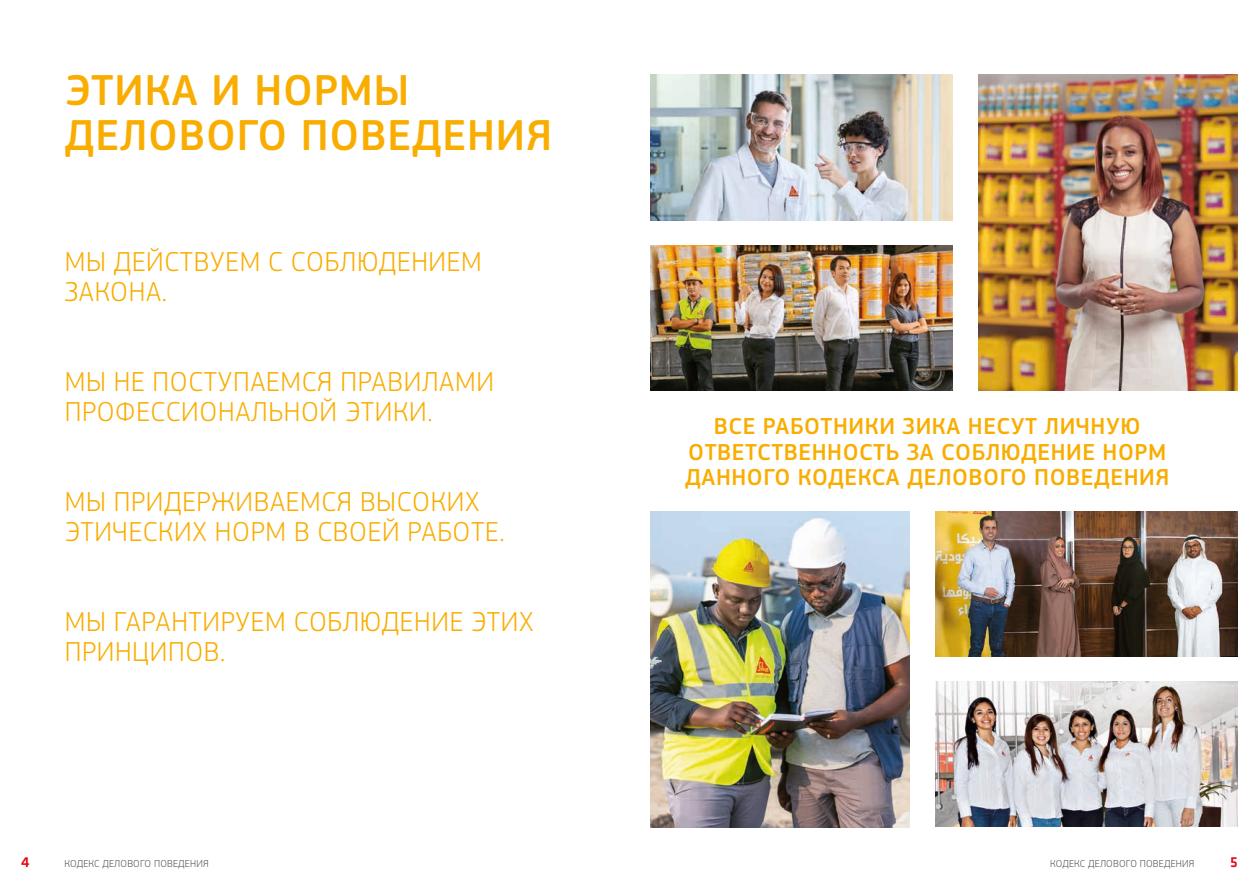
<style>
.page{position:relative;width:1259px;height:893px;background:#fff}
.page>*{position:absolute;margin:0;border:0;box-sizing:border-box;transform-origin:0 0}
.SI_Klavica_HL3{font:500 45px/45px "PF Square Sans Pro";letter-spacing:.02em;color:#f9ad01}
.SI_Klavica_Zitat___big{font:300 28.5px/30px "PF Square Sans Pro";letter-spacing:.025em;color:#f9ad01}
.SI_Klavika_normal{font:500 24px/25.5px "PF Square Sans Pro";letter-spacing:.025em;color:#f9ad01;text-align:center}
.t1{font:500 15px "Klavika";color:#e30614}
.t2{font:300 10.5px "PF Square Sans Pro";letter-spacing:.02em;color:#575756}
</style>
<div class="page">
<img style="left:935px;top:511px;width:302px;height:145px">
<img style="left:935px;top:682px;width:302px;height:145px">
<img style="left:651px;top:511px;width:258px;height:316px">
<img style="left:651px;top:75px;width:301px;height:145px">
<img style="left:979px;top:75px;width:258px;height:316px">
<img style="left:651px;top:245px;width:301px;height:146px">
<p class="SI_Klavica_HL3" style="left:65px;top:69px;width:489px">ЭТИКА И НОРМЫ<br>ДЕЛОВОГО ПОВЕДЕНИЯ</p>
<p class="SI_Klavica_Zitat___big" style="left:65px;top:246px;width:418px">МЫ ДЕЙСТВУЕМ С СОБЛЮДЕНИЕМ<br>ЗАКОНА.</p>
<p class="SI_Klavica_Zitat___big" style="left:65px;top:366px;width:431px">МЫ НЕ ПОСТУПАЕМСЯ ПРАВИЛАМИ<br>ПРОФЕССИОНАЛЬНОЙ ЭТИКИ.</p>
<p class="SI_Klavica_Zitat___big" style="left:65px;top:486px;width:441px">МЫ ПРИДЕРЖИВАЕМСЯ ВЫСОКИХ<br>ЭТИЧЕСКИХ НОРМ В СВОЕЙ РАБОТЕ.</p>
<p class="SI_Klavica_Zitat___big" style="left:65px;top:606px;width:470px">МЫ ГАРАНТИРУЕМ СОБЛЮДЕНИЕ ЭТИХ<br>ПРИНЦИПОВ.</p>
<p class="SI_Klavika_normal" style="left:685px;top:414px;width:485px">ВСЕ РАБОТНИКИ ЗИКА НЕСУТ ЛИЧНУЮ<br>ОТВЕТСТВЕННОСТЬ ЗА СОБЛЮДЕНИЕ НОРМ<br>ДАННОГО КОДЕКСА ДЕЛОВОГО ПОВЕДЕНИЯ</p>
<p class="t1" style="left:21px;top:852px;width:10px">4</p>
<p class="t2" style="left:64px;top:857px;width:146px">КОДЕКС ДЕЛОВОГО ПОВЕДЕНИЯ</p>
<p class="t2" style="left:1050px;top:857px;width:146px">КОДЕКС ДЕЛОВОГО ПОВЕДЕНИЯ</p>
<p class="t1" style="left:1230px;top:852px;width:9px">5</p>
</div>
